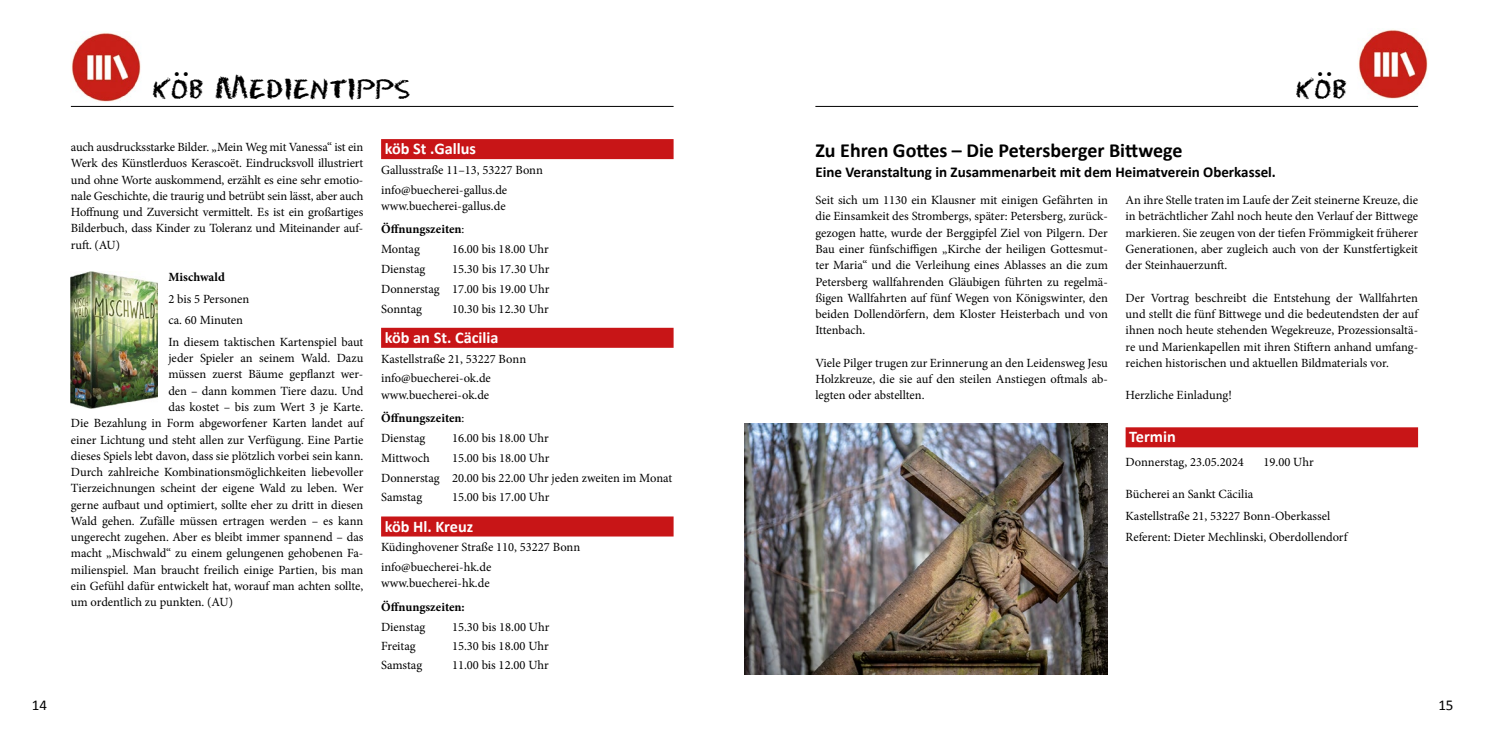
<style>
.page{position:relative;width:1489px;height:745px;background:#fff}
.page>*{position:absolute;margin:0;border:0;box-sizing:border-box;transform-origin:0 0}
.t1{font:27.5px "Chalk Dust Regular SWFTE";letter-spacing:.03em;color:#000}
.t2{font:700 20px "Calibri";color:#000}
.t3{font:700 16.25px "Calibri";color:#fff}
.t4{font:700 15px "Calibri";color:#000}
.t5{font:15px "Calibri";color:#000}
.t6{font:12.5px/16.2px "Minion Pro";color:#000}
.t7{font:700 12.5px "Minion Pro";color:#000}
.t8{font:12.5px "Calibri";color:#000}
.s1{font-weight:700}
</style>
<div class="page">
<hr style="left:71px;top:106px;width:602px;height:1px;background:#000">
<hr style="left:815px;top:106px;width:602px;height:1px;background:#000">
<img style="left:1358px;top:30px;width:70px;height:69px">
<img style="left:71px;top:33px;width:70px;height:69px">
<div style="left:1125px;top:427px;width:292px;height:20px;background:#c81517"></div>
<img style="left:744px;top:423px;width:363px;height:250px">
<img style="left:71px;top:271px;width:87px;height:137px">
<div style="left:381px;top:139px;width:292px;height:20px;background:#c81517"></div>
<div style="left:381px;top:327px;width:292px;height:20px;background:#c81517"></div>
<div style="left:381px;top:516px;width:292px;height:20px;background:#c81517"></div>
<p class="t8" style="left:174px;top:66px;width:17px">• •</p>
<h1 class="t1" style="left:152px;top:69px;width:259px">kob Medientipps</h1>
<p class="t6" style="left:71px;top:139px;width:294px;text-align:justify">auch ausdrucksstarke Bilder. „Mein Weg mit Vanessa“ ist ein Werk des Künstlerduos Kerascoët. Eindrucksvoll illustriert und ohne Worte auskommend, erzählt es eine sehr emotio&shy;nale Geschichte, die traurig und betrübt sein lässt, aber auch Hoffnung und Zuversicht vermittelt. Es ist ein großartiges Bilderbuch, dass Kinder zu Toleranz und Miteinander auf&shy;ruft. (AU)</p>
<p class="t7" style="left:168px;top:268px;width:58px">Mischwald</p>
<p class="t6" style="left:168px;top:288px;width:196px;line-height:21.5px">2 bis 5 Personen<br>ca. 60 Minuten<br>In diesem taktischen Kartenspiel baut</p>
<p class="t6" style="left:168px;top:350px;width:196px">jeder Spieler an seinem Wald. Dazu</p>
<p class="t6" style="left:168px;top:366px;width:196px">müssen zuerst Bäume gepflanzt wer-</p>
<p class="t6" style="left:168px;top:382px;width:196px">den – dann kommen Tiere dazu. Und</p>
<p class="t6" style="left:168px;top:398px;width:196px">das kostet – bis zum Wert 3 je Karte.</p>
<p class="t6" style="left:71px;top:415px;width:294px">Die Bezahlung in Form abgeworfener Karten landet auf</p>
<p class="t6" style="left:71px;top:431px;width:294px">einer Lichtung und steht allen zur Verfügung. Eine Partie</p>
<p class="t6" style="left:71px;top:447px;width:294px">dieses Spiels lebt davon, dass sie plötzlich vorbei sein kann.</p>
<p class="t6" style="left:71px;top:463px;width:294px">Durch zahlreiche Kombinationsmöglichkeiten liebevoller</p>
<p class="t6" style="left:71px;top:480px;width:294px">Tierzeichnungen scheint der eigene Wald zu leben. Wer</p>
<p class="t6" style="left:71px;top:496px;width:294px">gerne aufbaut und optimiert, sollte eher zu dritt in diesen</p>
<p class="t6" style="left:71px;top:512px;width:294px">Wald gehen. Zufälle müssen ertragen werden – es kann</p>
<p class="t6" style="left:71px;top:528px;width:294px">ungerecht zugehen. Aber es bleibt immer spannend – das</p>
<p class="t6" style="left:71px;top:545px;width:294px">macht „Mischwald“ zu einem gelungenen gehobenen Fa-</p>
<p class="t6" style="left:71px;top:561px;width:294px">milienspiel. Man braucht freilich einige Partien, bis man</p>
<p class="t6" style="left:71px;top:577px;width:294px">ein Gefühl dafür entwickelt hat, worauf man achten sollte,</p>
<p class="t6" style="left:71px;top:593px;width:164px">um ordentlich zu punkten. (AU)</p>
<h3 class="t3" style="left:385px;top:138px;width:93px">köb St .Gallus</h3>
<p class="t6" style="left:381px;top:160px;width:163px;line-height:19.8px">Gallusstraße 11–13, 53227 Bonn info@buecherei-gallus.de</p>
<p class="t6" style="left:381px;top:194px;width:126px;line-height:23.4px">www.buecherei-gallus.de<br><span class="s1">Öffnungszeiten</span>:</p>
<p class="t6" style="left:381px;top:241px;width:40px">Montag</p>
<p class="t6" style="left:452px;top:241px;width:98px">16.00 bis 18.00 Uhr</p>
<p class="t6" style="left:381px;top:261px;width:46px">Dienstag</p>
<p class="t6" style="left:381px;top:259px;width:170px;line-height:19.8px;text-align:justify;text-indent:71px">15.30 bis 17.30 Uhr Donnerstag 17.00 bis 19.00 Uhr Sonntag</p>
<p class="t6" style="left:452px;top:300px;width:98px">10.30 bis 12.30 Uhr</p>
<h3 class="t3" style="left:385px;top:327px;width:115px">köb an St. Cäcilia</h3>
<p class="t6" style="left:381px;top:348px;width:146px;line-height:19.8px">Kastellstraße 21, 53227 Bonn info@buecherei-ok.de</p>
<p class="t6" style="left:381px;top:383px;width:110px;line-height:23.4px">www.buecherei-ok.de<br><span class="s1">Öffnungszeiten</span>:</p>
<p class="t6" style="left:381px;top:429px;width:46px">Dienstag</p>
<p class="t6" style="left:452px;top:429px;width:98px">16.00 bis 18.00 Uhr</p>
<p class="t6" style="left:381px;top:449px;width:50px">Mittwoch</p>
<p class="t6" style="left:381px;top:447px;width:292px;line-height:19.8px;text-indent:71px">15.00 bis 18.00 Uhr<br>Donnerstag 20.00 bis 22.00 Uhr jeden zweiten im Monat<br>Samstag</p>
<p class="t6" style="left:452px;top:489px;width:99px">15.00 bis 17.00 Uhr</p>
<h3 class="t3" style="left:385px;top:515px;width:90px">köb Hl. Kreuz</h3>
<p class="t6" style="left:381px;top:537px;width:201px;line-height:19.8px">Küdinghovener Straße 110, 53227 Bonn info@buecherei-hk.de</p>
<p class="t6" style="left:381px;top:575px;width:110px">www.buecherei-hk.de</p>
<p class="t7" style="left:381px;top:597px;width:85px">Öffnungszeiten:</p>
<p class="t6" style="left:381px;top:618px;width:46px">Dienstag</p>
<p class="t6" style="left:452px;top:618px;width:99px">15.30 bis 18.00 Uhr</p>
<p class="t6" style="left:381px;top:638px;width:36px">Freitag</p>
<p class="t6" style="left:452px;top:638px;width:98px">15.30 bis 18.00 Uhr</p>
<p class="t6" style="left:381px;top:656px;width:43px">Samstag</p>
<p class="t6" style="left:452px;top:656px;width:98px">11.00 bis 12.00 Uhr</p>
<h2 class="t2" style="left:815px;top:137px;width:368px">Zu Ehren Gottes – Die Petersberger Bittwege</h2>
<p class="t4" style="left:815px;top:162px;width:462px">Eine Veranstaltung in Zusammenarbeit mit dem Heimatverein Oberkassel.</p>
<p class="t8" style="left:1316px;top:66px;width:17px">• •</p>
<h1 class="t1" style="left:1295px;top:69px;width:53px">kob</h1>
<p class="t6" style="left:815px;top:192px;width:294px;text-align:justify">Seit sich um 1130 ein Klausner mit einigen Gefährten in die Einsamkeit des Strombergs, später: Petersberg, zurück&shy;gezogen hatte, wurde der Berggipfel Ziel von Pilgern. Der Bau einer fünfschiffigen „Kirche der heiligen Gottesmut&shy;ter Maria“ und die Verleihung eines Ablasses an die zum Petersberg wallfahrenden Gläubigen führten zu regelmä&shy;ßigen Wallfahrten auf fünf Wegen von Königswinter, den beiden Dollendörfern, dem Kloster Heisterbach und von Ittenbach.</p>
<p class="t6" style="left:815px;top:354px;width:294px;text-align:justify">Viele Pilger trugen zur Erinnerung an den Leidensweg Jesu Holzkreuze, die sie auf den steilen Anstiegen oftmals ab&shy;legten oder abstellten.</p>
<p class="t6" style="left:1125px;top:192px;width:294px;text-align:justify">An ihre Stelle traten im Laufe der Zeit steinerne Kreuze, die in beträchtlicher Zahl noch heute den Verlauf der Bittwege markieren. Sie zeugen von der tiefen Frömmigkeit früherer Generationen, aber zugleich auch von der Kunstfertigkeit der Steinhauerzunft.</p>
<p class="t6" style="left:1125px;top:289px;width:294px;text-align:justify">Der Vortrag beschreibt die Entstehung der Wallfahrten und stellt die fünf Bittwege und die bedeutendsten der auf ihnen noch heute stehenden Wegekreuze, Prozessionsaltä&shy;re und Marienkapellen mit ihren Stiftern anhand umfang&shy;reichen historischen und aktuellen Bildmaterials vor.</p>
<p class="t6" style="left:1125px;top:387px;width:108px">Herzliche Einladung!</p>
<h3 class="t3" style="left:1129px;top:426px;width:48px">Termin</h3>
<p class="t6" style="left:1125px;top:453px;width:120px">Donnerstag, 23.05.2024</p>
<p class="t6" style="left:1263px;top:453px;width:52px">19.00 Uhr</p>
<p class="t6" style="left:1125px;top:483px;width:223px;line-height:21.5px">Bücherei an Sankt Cäcilia<br>Kastellstraße 21, 53227 Bonn-Oberkassel<br>Referent: Dieter Mechlinski, Oberdollendorf</p>
<p class="t5" style="left:32px;top:695px;width:17px">14</p>
<p class="t5" style="left:1438px;top:695px;width:17px">15</p>
</div>
